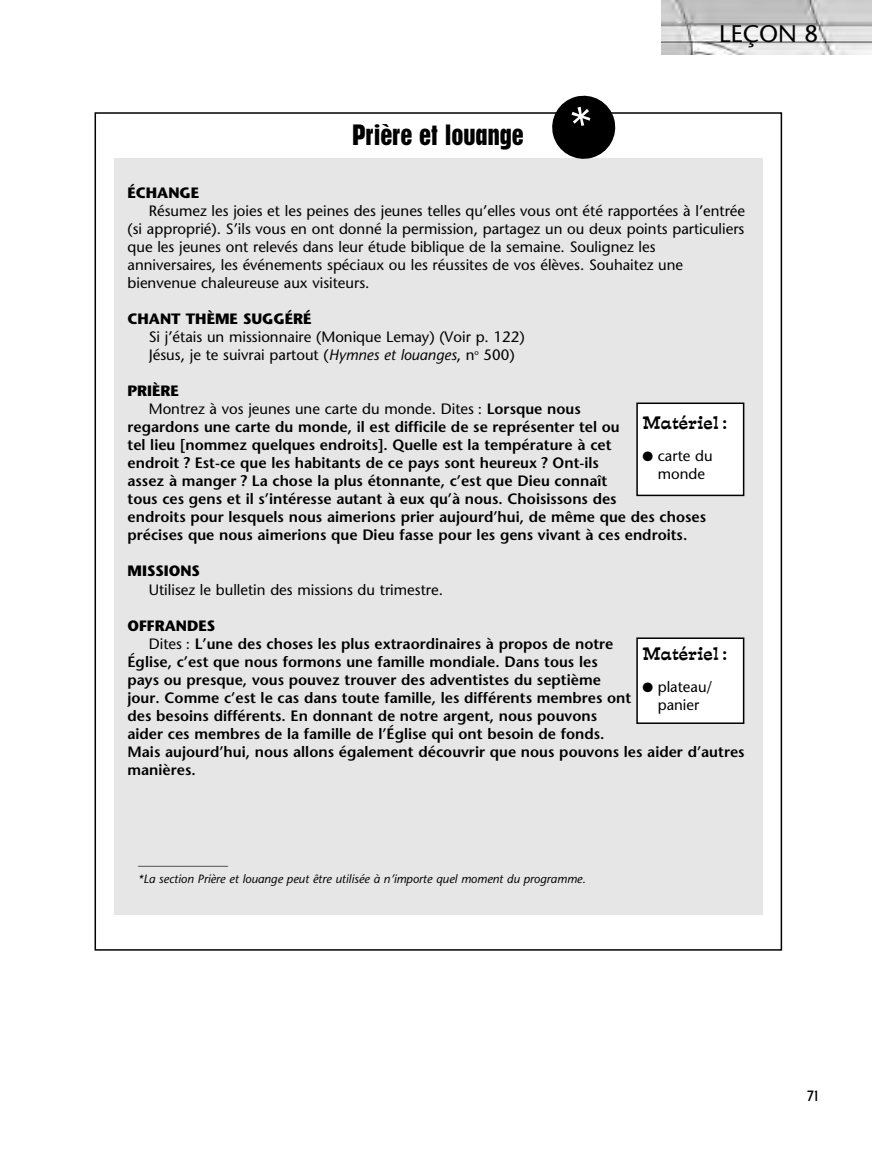
<style>
.page{position:relative;width:872px;height:1149px;background:#fff}
.page>*{position:absolute;margin:0;border:0;box-sizing:border-box;transform-origin:0 0}
.t1{font:700 condensed 27px "Placard";color:#000}
.t2{font:24px "Stone Sans";color:#000}
.t3{font:16.5px "Estro Font";color:#000}
.t4{font:600 15px "Stone Sans";color:#000}
.t5{font:15px/18px "Stone Sans";color:#000}
.t6{font:700 15px "Stone Sans";color:#000}
.t7{font:700 15px "New Garden";color:#000}
.t8{font:italic 12px/18px "Stone Sans";color:#000}
.s1{font-style:italic}
.s2{font-weight:600}
.s3{font-weight:400}
</style>
<div class="page">
<img style="left:662px;top:0;width:210px;height:54px">
<div style="left:114px;top:159px;width:648px;height:755px;background:#e6e6e6"></div>
<div style="left:637px;top:403px;width:106px;height:92px;background:#fff"></div>
<div style="left:636px;top:402px;width:108px;height:94px;border:2px solid #000"></div>
<div style="left:637px;top:638px;width:106px;height:85px;background:#fff"></div>
<div style="left:636px;top:637px;width:108px;height:86px;border:2px solid #000"></div>
<svg style="left:549px;top:95px;width:69px;height:64px"></svg>
<h1 class="t1" style="left:352px;top:125px;width:173px">Prière et louange</h1>
<h2 class="t2" style="left:719px;top:24px;width:101px">LEÇON 8</h2>
<p class="t6" style="left:127px;top:187px;width:73px">ÉCHANGE</p>
<p class="t5" style="left:127px;top:203px;width:619px;text-indent:21px">Résumez les joies et les peines des jeunes telles qu’elles vous ont été rapportées à l’entrée (si approprié). S’ils vous en ont donné la permission, partagez un ou deux points particuliers que les jeunes ont relevés dans leur étude biblique de la semaine. Soulignez les anniversaires, les événements spéciaux ou les réussites de vos élèves. Souhaitez une bienvenue chaleureuse aux visiteurs.</p>
<p class="t6" style="left:127px;top:313px;width:185px">CHANT THÈME SUGGÉRÉ</p>
<p class="t5" style="left:149px;top:329px;width:377px">Si j’étais un missionnaire (Monique Lemay) (Voir p. 122)<br>Jésus, je te suivrai partout (<span class="s1">Hymnes et louanges</span>, n<sup>o</sup> 500)</p>
<p class="t6" style="left:127px;top:385px;width:53px">PRIÈRE</p>
<p class="t5" style="left:149px;top:401px;width:433px">Montrez à vos jeunes une carte du monde. Dites : <span class="s2">Lorsque nous</span></p>
<p class="t4" style="left:127px;top:421px;width:494px">regardons une carte du monde, il est difficile de se représenter tel ou</p>
<p class="t4" style="left:127px;top:439px;width:485px">tel lieu [nommez quelques endroits]. Quelle est la température à cet</p>
<p class="t4" style="left:127px;top:457px;width:473px">endroit ? Est-ce que les habitants de ce pays sont heureux ? Ont-ils</p>
<p class="t4" style="left:127px;top:475px;width:481px">assez à manger ? La chose la plus étonnante, c’est que Dieu connaît</p>
<p class="t4" style="left:127px;top:493px;width:490px">tous ces gens et il s’intéresse autant à eux qu’à nous. Choisissons des</p>
<p class="t4" style="left:127px;top:511px;width:580px">endroits pour lesquels nous aimerions prier aujourd’hui, de même que des choses</p>
<p class="t4" style="left:127px;top:529px;width:561px">précises que nous aimerions que Dieu fasse pour les gens vivant à ces endroits.</p>
<p class="t6" style="left:127px;top:565px;width:74px">MISSIONS</p>
<p class="t5" style="left:149px;top:581px;width:296px">Utilisez le bulletin des missions du trimestre.</p>
<p class="t6" style="left:127px;top:619px;width:89px">OFFRANDES</p>
<p class="t4" style="left:149px;top:637px;width:466px"><span class="s3">Dites :</span> L’une des choses les plus extraordinaires à propos de notre</p>
<p class="t4" style="left:127px;top:655px;width:472px">Église, c’est que nous formons une famille mondiale. Dans tous les</p>
<p class="t4" style="left:127px;top:673px;width:475px">pays ou presque, vous pouvez trouver des adventistes du septième</p>
<p class="t4" style="left:127px;top:691px;width:505px">jour. Comme c’est le cas dans toute famille, les différents membres ont</p>
<p class="t4" style="left:127px;top:709px;width:471px">des besoins différents. En donnant de notre argent, nous pouvons</p>
<p class="t4" style="left:127px;top:727px;width:478px">aider ces membres de la famille de l’Église qui ont besoin de fonds.</p>
<p class="t4" style="left:127px;top:745px;width:618px">Mais aujourd’hui, nous allons également découvrir que nous pouvons les aider d’autres</p>
<p class="t4" style="left:127px;top:763px;width:70px">manières.</p>
<p class="t3" style="left:642px;top:413px;width:86px">Matériel :</p>
<p class="t5" style="left:642px;top:448px;width:72px;text-align:center">● carte du monde</p>
<p class="t3" style="left:642px;top:645px;width:86px">Matériel :</p>
<p class="t5" style="left:642px;top:679px;width:72px;text-align:center">● plateau/ panier</p>
<p class="t8" style="left:138px;top:853px;width:449px">_______________<br>*La section Prière et louange peut être utilisée à n’importe quel moment du programme.</p>
<p class="t7" style="left:807px;top:1086px;width:13px">71</p>
</div>
